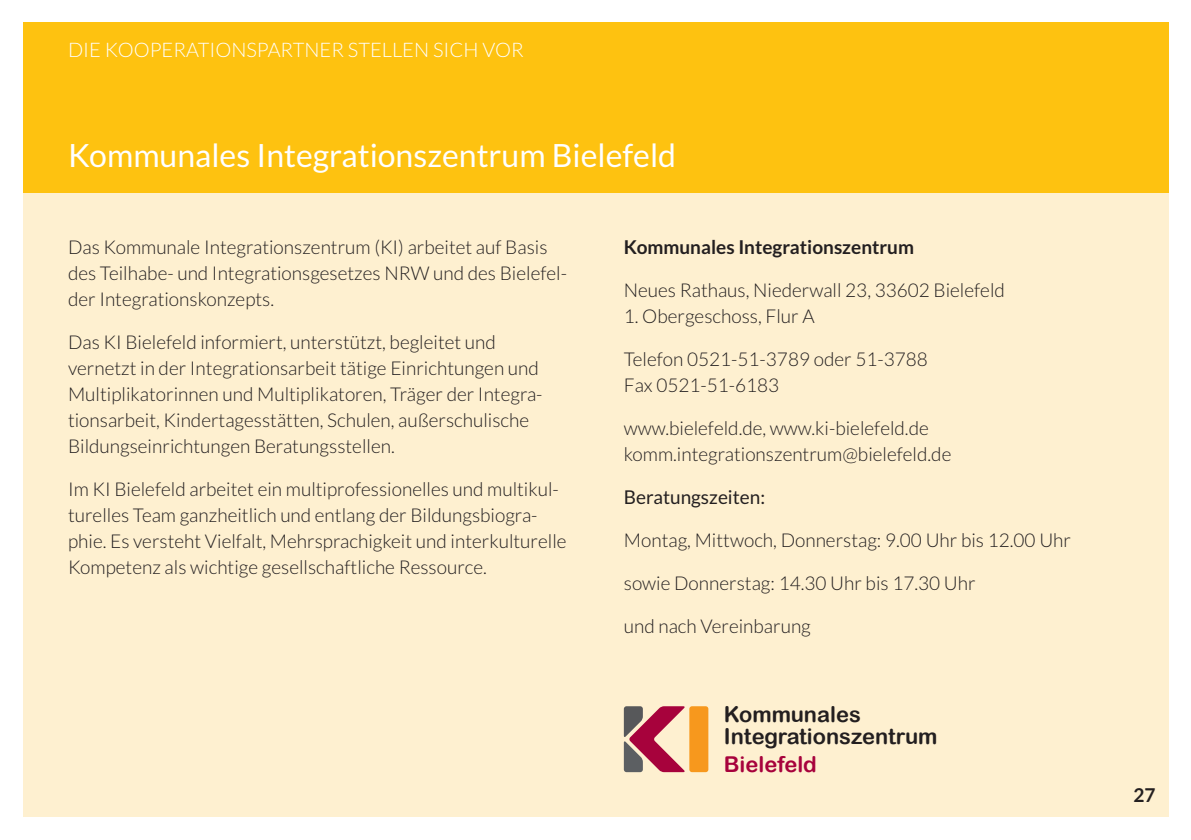
<style>
.page{position:relative;width:1191px;height:840px;background:#fff}
.page>*{position:absolute;margin:0;border:0;box-sizing:border-box;transform-origin:0 0}
.t1{font:32px "Lato";color:#fff}
.t2{font:21.8px/21.2px "Arial Rounded MT Bold";color:#231f20}
.t3{font:21.8px "Arial Rounded MT Bold";color:#a7023c}
.t4{font:300 20px "Lato";color:#fff}
.t5{font:300 19px/26px "Lato";color:#231f20}
.t6{font:700 19px "Lato";color:#231f20}
.t7{font:19px "Lato";color:#231f20}
</style>
<div class="page">
<div style="left:23px;top:23px;width:1145px;height:793px;background:#fef0d0"></div>
<div style="left:23px;top:23px;width:1145px;height:170px;background:#fec210"></div>
<div style="left:689px;top:705px;width:19px;height:66px;background:#f7981d;border-radius:3px"></div>
<svg style="left:624px;top:706px;width:61px;height:65px"></svg>
<p class="t4" style="left:68px;top:39px;width:457px">DIE KOOPERATIONSPARTNER STELLEN SICH VOR</p>
<h1 class="t1" style="left:68px;top:138px;width:609px">Kommunales Integrationszentrum Bielefeld</h1>
<p class="t5" style="left:68px;top:234px;width:500px">Das Kommunale Integrationszentrum (KI) arbeitet auf Basis des Teilhabe- und Integrationsgesetzes NRW und des Bielefel&shy;der Integrationskonzepts.</p>
<p class="t5" style="left:68px;top:329px;width:476px">Das KI Bielefeld informiert, unterstützt, begleitet und vernetzt in der Integrationsarbeit tätige Einrichtungen und Multiplikatorinnen und Multiplikatoren, Träger der Integra&shy;tionsarbeit, Kindertagesstätten, Schulen, außerschulische Bildungseinrichtungen Beratungsstellen.</p>
<p class="t5" style="left:68px;top:476px;width:500px">Im KI Bielefeld arbeitet ein multiprofessionelles und multikul&shy;turelles Team ganzheitlich und entlang der Bildungsbiogra&shy;phie. Es versteht Vielfalt, Mehrsprachigkeit und interkulturelle Kompetenz als wichtige gesellschaftliche Ressource.</p>
<p class="t6" style="left:624px;top:236px;width:292px">Kommunales Integrationszentrum</p>
<p class="t5" style="left:624px;top:277px;width:382px">Neues Rathaus, Niederwall 23, 33602 Bielefeld</p>
<p class="t5" style="left:624px;top:303px;width:192px">1. Obergeschoss, Flur A</p>
<p class="t5" style="left:624px;top:346px;width:305px">Telefon 0521-51-3789 oder 51-3788<br>Fax 0521-51-6183</p>
<p class="t5" style="left:624px;top:415px;width:329px">www.bielefeld.de, www.ki-bielefeld.de komm.integrationszentrum@bielefeld.de</p>
<p class="t7" style="left:624px;top:486px;width:143px">Beratungszeiten:</p>
<p class="t5" style="left:624px;top:527px;width:449px">Montag, Mittwoch, Donnerstag: 9.00 Uhr bis 12.00 Uhr</p>
<p class="t5" style="left:624px;top:570px;width:353px">sowie Donnerstag: 14.30 Uhr bis 17.30 Uhr</p>
<p class="t5" style="left:624px;top:613px;width:188px">und nach Vereinbarung</p>
<p class="t2" style="left:724px;top:703px;width:215px">Kommunales<br>Integrationszentrum</p>
<p class="t3" style="left:724px;top:751px;width:94px">Bielefeld</p>
<p class="t6" style="left:1133px;top:784px;width:24px">27</p>
</div>
